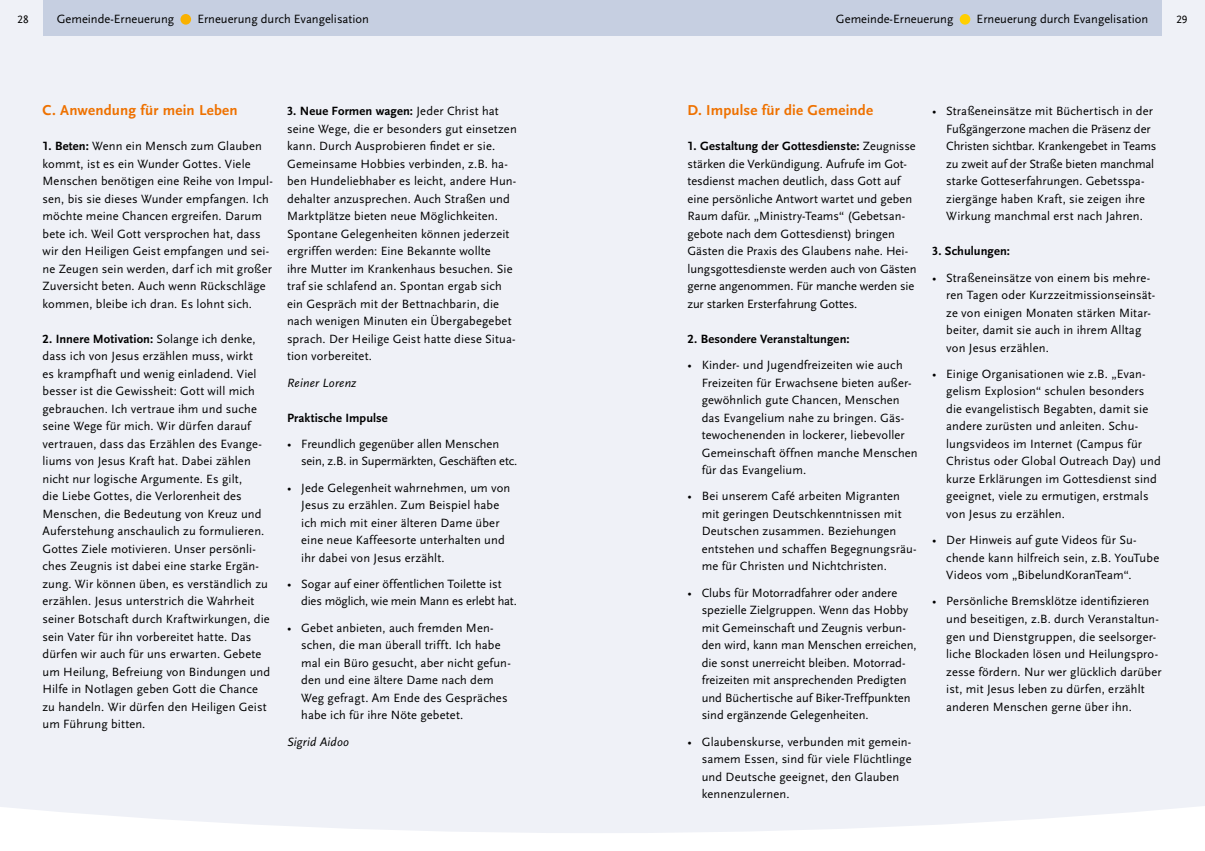
<style>
.page{position:relative;width:1205px;height:851px;background:#fff}
.page>*{position:absolute;margin:0;border:0;box-sizing:border-box;transform-origin:0 0}
.t1{font:700 15px "Scala Sans LF";letter-spacing:.01em;color:#ee7100}
.t2{font:12.5px/17.5px "Scala Sans LF";letter-spacing:.01em;color:#000}
.t3{font:700 12.5px "Scala Sans LF";letter-spacing:.01em;color:#000}
.t4{font:italic 12.5px "Scala Sans LF";letter-spacing:.015em;color:#000}
.t5{font:11.25px "Scala Sans LF";color:#000}
.s1{font-weight:700}
</style>
<div class="page">
<div style="left:0;top:0;width:1205px;height:833px;background:#eff1f7"></div>
<div style="left:602px;top:0;width:560px;height:35px;background:#c6cfe1"></div>
<div style="left:43px;top:0;width:559px;height:35px;background:#c6cfe1"></div>
<div style="left:960px;top:14px;width:10px;height:11px;background:#ffcf00;border-radius:50%"></div>
<div style="left:180px;top:14px;width:11px;height:11px;background:#f9b100;border-radius:50%"></div>
<p class="t2" style="left:57px;top:11px;width:119px">Gemeinde-Erneuerung</p>
<p class="t2" style="left:197px;top:11px;width:173px">Erneuerung durch Evangelisation</p>
<p class="t2" style="left:836px;top:11px;width:119px">Gemeinde-Erneuerung</p>
<p class="t2" style="left:976px;top:11px;width:173px">Erneuerung durch Evangelisation</p>
<p class="t5" style="left:17px;top:13px;width:13px">28</p>
<p class="t5" style="left:1176px;top:13px;width:13px">29</p>
<p class="t1" style="left:43px;top:101px;width:197px">C. Anwendung für mein Leben</p>
<p class="t2" style="left:43px;top:137px;width:232px"><span class="s1">1. Beten:</span> Wenn ein Mensch zum Glauben kommt, ist es ein Wunder Gottes. Viele Menschen benötigen eine Reihe von Impul&shy;sen, bis sie dieses Wunder empfangen. Ich möchte meine Chancen ergreifen. Darum bete ich. Weil Gott versprochen hat, dass wir den Heiligen Geist empfangen und sei&shy;ne Zeugen sein werden, darf ich mit großer Zuversicht beten. Auch wenn Rückschläge kommen, bleibe ich dran. Es lohnt sich.</p>
<p class="t2" style="left:43px;top:330px;width:229px"><span class="s1">2. Innere Motivation:</span> Solange ich denke, dass ich von Jesus erzählen muss, wirkt<br>es krampfhaft und wenig einladend. Viel besser ist die Gewissheit: Gott will mich gebrauchen. Ich vertraue ihm und suche seine Wege für mich. Wir dürfen darauf vertrauen, dass das Erzählen des Evange&shy;liums von Jesus Kraft hat. Dabei zählen nicht nur logische Argumente. Es gilt,<br>die Liebe Gottes, die Verlorenheit des Menschen, die Bedeutung von Kreuz und Auferstehung anschaulich zu formulieren.<br>Gottes Ziele motivieren. Unser persönli&shy;ches Zeugnis ist dabei eine starke Ergän&shy;zung. Wir können üben, es verständlich zu erzählen. Jesus unterstrich die Wahrheit seiner Botschaft durch Kraftwirkungen, die sein Vater für ihn vorbereitet hatte. Das dürfen wir auch für uns erwarten. Gebete um Heilung, Befreiung von Bindungen und Hilfe in Notlagen geben Gott die Chance zu handeln. Wir dürfen den Heiligen Geist um Führung bitten.</p>
<p class="t2" style="left:287px;top:102px;width:231px"><span class="s1">3. Neue Formen wagen:</span> Jeder Christ hat seine Wege, die er besonders gut einsetzen kann. Durch Ausprobieren findet er sie.<br>Gemeinsame Hobbies verbinden, z.B. ha&shy;ben Hundeliebhaber es leicht, andere Hun&shy;dehalter anzusprechen. Auch Straßen und Marktplätze bieten neue Möglichkeiten.<br>Spontane Gelegenheiten können jederzeit ergriffen werden: Eine Bekannte wollte<br>ihre Mutter im Krankenhaus besuchen. Sie traf sie schlafend an. Spontan ergab sich ein Gespräch mit der Bettnachbarin, die nach wenigen Minuten ein Übergabegebet sprach. Der Heilige Geist hatte diese Situa&shy;tion vorbereitet.</p>
<p class="t4" style="left:287px;top:375px;width:71px">Reiner Lorenz</p>
<p class="t3" style="left:287px;top:410px;width:102px">Praktische Impulse</p>
<p class="t2" style="left:301px;top:435px;width:218px;text-indent:-14px">• Freundlich gegenüber allen Menschen sein, z.B. in Supermärkten, Geschäften etc.</p>
<p class="t2" style="left:301px;top:478px;width:211px;text-indent:-14px">• Jede Gelegenheit wahrnehmen, um von Jesus zu erzählen. Zum Beispiel habe ich mich mit einer älteren Dame über eine neue Kaffeesorte unterhalten und ihr dabei von Jesus erzählt.</p>
<p class="t2" style="left:301px;top:575px;width:217px;text-indent:-14px">• Sogar auf einer öffentlichen Toilette ist dies möglich, wie mein Mann es erlebt hat.</p>
<p class="t2" style="left:301px;top:618px;width:211px;text-indent:-14px">• Gebet anbieten, auch fremden Men&shy;schen, die man überall trifft. Ich habe mal ein Büro gesucht, aber nicht gefun&shy;den und eine ältere Dame nach dem Weg gefragt. Am Ende des Gespräches habe ich für ihre Nöte gebetet.</p>
<p class="t4" style="left:287px;top:734px;width:64px">Sigrid Aidoo</p>
<p class="t1" style="left:687px;top:101px;width:187px">D. Impulse für die Gemeinde</p>
<p class="t2" style="left:687px;top:137px;width:230px"><span class="s1">1. Gestaltung der Gottesdienste:</span> Zeugnisse stärken die Verkündigung. Aufrufe im Got&shy;tesdienst machen deutlich, dass Gott auf eine persönliche Antwort wartet und geben Raum dafür. „Ministry-Teams“ (Gebetsan&shy;gebote nach dem Gottesdienst) bringen Gästen die Praxis des Glaubens nahe. Hei&shy;lungsgottesdienste werden auch von Gästen gerne angenommen. Für manche werden sie zur starken Ersterfahrung Gottes.</p>
<p class="t3" style="left:687px;top:331px;width:164px">2. Besondere Veranstaltungen:</p>
<p class="t2" style="left:702px;top:356px;width:217px;text-indent:-14px">• Kinder- und Jugendfreizeiten wie auch Freizeiten für Erwachsene bieten außer&shy;gewöhnlich gute Chancen, Menschen das Evangelium nahe zu bringen. Gäs&shy;tewochenenden in lockerer, liebevoller Gemeinschaft öffnen manche Menschen für das Evangelium.</p>
<p class="t2" style="left:702px;top:487px;width:216px;text-indent:-14px">• Bei unserem Café arbeiten Migranten mit geringen Deutschkenntnissen mit Deutschen zusammen. Beziehungen entstehen und schaffen Begegnungsräu&shy;me für Christen und Nichtchristen.</p>
<p class="t2" style="left:702px;top:583px;width:217px;text-indent:-14px">• Clubs für Motorradfahrer oder andere spezielle Zielgruppen. Wenn das Hobby mit Gemeinschaft und Zeugnis verbun&shy;den wird, kann man Menschen erreichen, die sonst unerreicht bleiben. Motorrad&shy;freizeiten mit ansprechenden Predigten und Büchertische auf Biker-Treffpunkten sind ergänzende Gelegenheiten.</p>
<p class="t2" style="left:702px;top:732px;width:211px;text-indent:-14px">• Glaubenskurse, verbunden mit gemein&shy;samem Essen, sind für viele Flüchtlinge und Deutsche geeignet, den Glauben kennenzulernen.</p>
<p class="t2" style="left:946px;top:102px;width:212px;text-indent:-14px">• Straßeneinsätze mit Büchertisch in der Fußgängerzone machen die Präsenz der Christen sichtbar. Krankengebet in Teams zu zweit auf der Straße bieten manchmal starke Gotteserfahrungen. Gebetsspa&shy;ziergänge haben Kraft, sie zeigen ihre Wirkung manchmal erst nach Jahren.</p>
<p class="t3" style="left:932px;top:244px;width:79px">3. Schulungen:</p>
<p class="t2" style="left:946px;top:268px;width:210px;text-indent:-14px">• Straßeneinsätze von einem bis mehre&shy;ren Tagen oder Kurzzeitmissionseinsät&shy;ze von einigen Monaten stärken Mitar&shy;beiter, damit sie auch in ihrem Alltag von Jesus erzählen.</p>
<p class="t2" style="left:946px;top:365px;width:216px;text-indent:-14px">• Einige Organisationen wie z.B. „Evan&shy;gelism Explosion“ schulen besonders die evangelistisch Begabten, damit sie andere zurüsten und anleiten. Schu&shy;lungsvideos im Internet (Campus für Christus oder Global Outreach Day) und kurze Erklärungen im Gottesdienst sind geeignet, viele zu ermutigen, erstmals von Jesus zu erzählen.</p>
<p class="t2" style="left:946px;top:531px;width:214px;text-indent:-14px">• Der Hinweis auf gute Videos für Su&shy;chende kann hilfreich sein, z.B. YouTube<br>Videos vom „BibelundKoranTeam“.</p>
<p class="t2" style="left:946px;top:592px;width:217px;text-indent:-14px">• Persönliche Bremsklötze identifizieren und beseitigen, z.B. durch Veranstaltun&shy;gen und Dienstgruppen, die seelsorger&shy;liche Blockaden lösen und Heilungspro&shy;zesse fördern. Nur wer glücklich darüber ist, mit Jesus leben zu dürfen, erzählt anderen Menschen gerne über ihn.</p>
</div>
